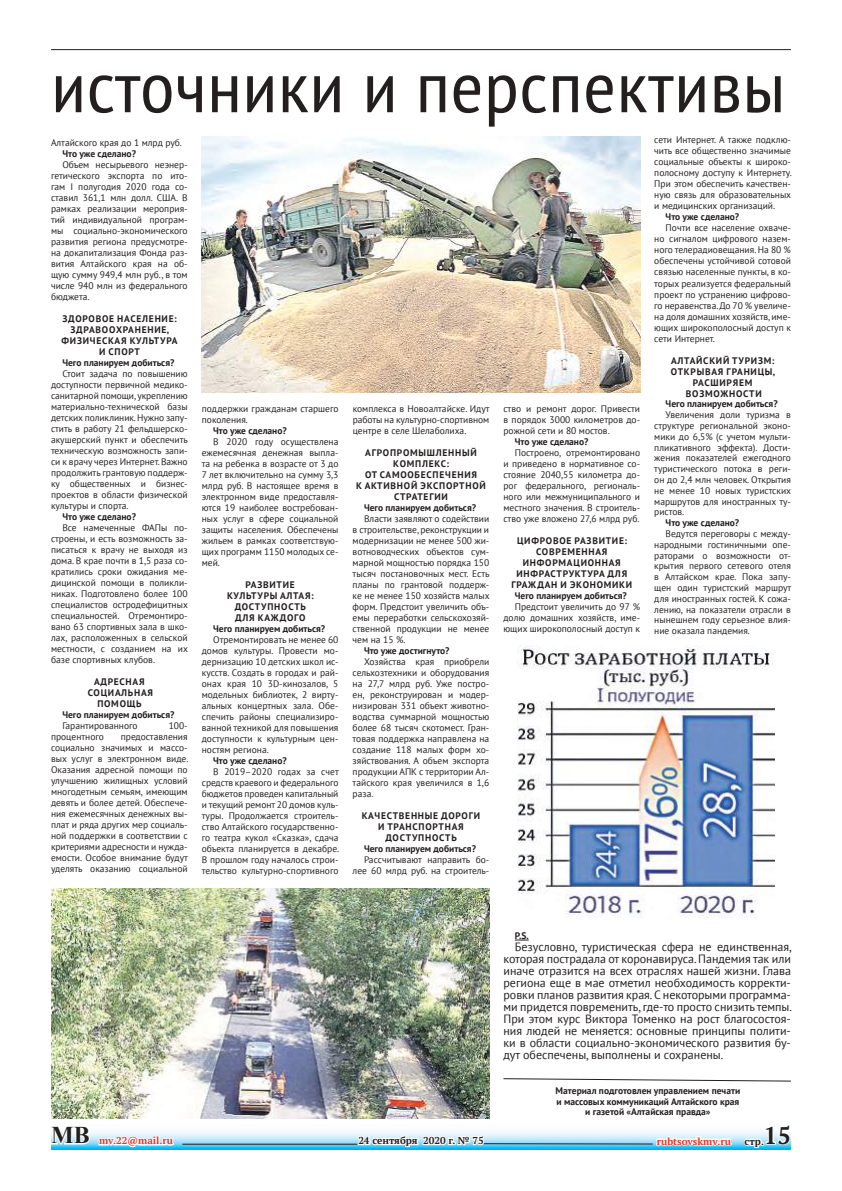
<style>
.page{position:relative;width:842px;height:1191px;background:#fff}
.page>*{position:absolute;margin:0;border:0;box-sizing:border-box;transform-origin:0 0}
.t1{font:condensed 72px "PT Sans";letter-spacing:.01em;color:#241f1f;scale:1.1 1}
.t2{font:700 24px "Times New Roman";color:#241f1f}
.t3{font:700 24px "PT Serif";color:#241f1f}
.t4{font:12px/12px "PT Sans";color:#241f1f;text-align:justify}
.t5{font:700 10px "PT Serif";color:#e83225}
.t6{font:700 10px "PT Serif";color:#241f1f}
.t7{font:9.5px/11px "PT Sans";color:#241f1f;text-align:justify}
.t8{font:700 9.5px/11px "PT Sans";letter-spacing:.08em;color:#241f1f;text-align:center}
</style>
<div class="page">
<svg style="left:51px;top:1118px;width:305px;height:31px"></svg>
<hr style="left:182px;top:1143px;width:175px;height:1px;background:#241f1f">
<svg style="left:51px;top:1119px;width:40px;height:26px"></svg>
<svg style="left:97px;top:1118px;width:78px;height:32px"></svg>
<svg style="left:356px;top:1074px;width:435px;height:76px"></svg>
<hr style="left:51px;top:49px;width:740px;height:1px;background:#241f1f">
<img style="left:518px;top:645px;width:257px;height:273px">
<img style="left:202px;top:136px;width:438px;height:256px">
<img style="left:51px;top:888px;width:438px;height:230px">
<svg style="left:515px;top:939px;width:14px;height:1px"></svg>
<h1 class="t1" style="left:51px;top:41px;width:669px">источники и перспективы</h1>
<p class="t7" style="left:51px;top:137px;width:132px">Алтайского края до 1 млрд руб.</p>
<p class="t8" style="left:62px;top:148px;width:75px">Что уже сделано?</p>
<p class="t7" style="left:51px;top:159px;width:138px;text-indent:11px">Объем несырьевого неэнер&shy;гетического экспорта по ито&shy;гам I полугодия 2020 года со&shy;ставил 361,1 млн долл. США. В рамках реализации мероприя&shy;тий индивидуальной програм&shy;мы социально-экономического развития региона предусмотре&shy;на докапитализация Фонда раз&shy;вития Алтайского края на об&shy;щую сумму 949,4 млн руб., в том числе 940 млн из федерального бюджета.</p>
<p class="t8" style="left:62px;top:313px;width:118px">Здоровое население: здравоохранение, физическая культура и спорт<br>Чего планируем добиться?</p>
<p class="t7" style="left:51px;top:368px;width:138px;text-indent:11px">Стоит задача по повышению доступности первичной медико&shy;санитарной помощи, укреплению материально-технической базы детских поликлиник. Нужно запу&shy;стить в работу 21 фельдшерско&shy;акушерский пункт и обеспечить техническую возможность запи&shy;си к врачу через Интернет. Важно продолжить грантовую поддерж&shy;ку общественных и бизнес&shy;проектов в области физической культуры и спорта.</p>
<p class="t8" style="left:62px;top:511px;width:75px">Что уже сделано?</p>
<p class="t7" style="left:51px;top:522px;width:138px;text-indent:11px">Все намеченные ФАПы по&shy;строены, и есть возможность за&shy;писаться к врачу не выходя из дома. В крае почти в 1,5 раза со&shy;кратились сроки ожидания ме&shy;дицинской помощи в поликли&shy;никах. Подготовлено более 100 специалистов остродефицитных специальностей. Отремонтиро&shy;вано 63 спортивных зала в шко&shy;лах, расположенных в сельской местности, с созданием на их базе спортивных клубов.</p>
<p class="t8" style="left:62px;top:676px;width:114px">Адресная социальная<br>помощь<br>Чего планируем добиться?</p>
<p class="t7" style="left:62px;top:720px;width:77px">Гарантированного</p>
<p class="t7" style="left:169px;top:720px;width:20px">100-</p>
<p class="t7" style="left:51px;top:731px;width:54px">процентного</p>
<p class="t7" style="left:51px;top:731px;width:139px;text-indent:70px">предоставления социально значимых и массо&shy;вых услуг в электронном виде.<br>Оказания адресной помощи по улучшению жилищных условий многодетным семьям, имеющим девять и более детей. Обеспече&shy;ния ежемесячных денежных вы&shy;плат и ряда других мер социаль&shy;ной поддержки в соответствии с критериями адресности и нужда&shy;емости. Особое внимание будут уделять оказанию социальной</p>
<p class="t7" style="left:202px;top:403px;width:138px">поддержки гражданам старшего поколения.</p>
<p class="t8" style="left:213px;top:425px;width:75px">Что уже сделано?</p>
<p class="t7" style="left:202px;top:436px;width:138px;text-indent:11px">В 2020 году осуществлена ежемесячная денежная выпла&shy;та на ребенка в возрасте от 3 до 7 лет включительно на сумму 3,3 млрд руб. В настоящее время в электронном виде предоставля&shy;ются 19 наиболее востребован&shy;ных услуг в сфере социальной защиты населения. Обеспечены жильем в рамках соответствую&shy;щих программ 1150 молодых се&shy;мей.</p>
<p class="t8" style="left:213px;top:579px;width:114px">Развитие<br>культуры Алтая: доступность<br>для каждого<br>Чего планируем добиться?</p>
<p class="t7" style="left:202px;top:634px;width:138px;text-indent:11px">Отремонтировать не менее 60 домов культуры. Провести мо&shy;дернизацию 10 детских школ ис&shy;кусств. Создать в городах и рай&shy;онах края 10 3D-кинозалов, 5 модельных библиотек, 2 вирту&shy;альных концертных зала. Обе&shy;спечить районы специализиро&shy;ванной техникой для повышения доступности к культурным цен&shy;ностям региона.</p>
<p class="t8" style="left:213px;top:755px;width:75px">Что уже сделано?</p>
<p class="t7" style="left:202px;top:766px;width:139px;text-indent:11px">В 2019–2020 годах за счет средств краевого и федерального бюджетов проведен капитальный и текущий ремонт 20 домов куль&shy;туры. Продолжается строитель&shy;ство Алтайского государственно&shy;го театра кукол «Сказка», сдача объекта планируется в декабре.<br>В прошлом году началось строи&shy;тельство культурно-спортивного</p>
<p class="t7" style="left:353px;top:403px;width:138px">комплекса в Новоалтайске. Идут работы на культурно-спортивном центре в селе Шелаболиха.</p>
<p class="t8" style="left:356px;top:447px;width:131px">Агропромышленный комплекс:<br>от самообеспечения<br>к активной экспортной стратегии<br>Чего планируем добиться?</p>
<p class="t7" style="left:353px;top:513px;width:138px;text-indent:11px">Власти заявляют о содействии в строительстве, реконструкции и модернизации не менее 500 жи&shy;вотноводческих объектов сум&shy;марной мощностью порядка 150 тысяч постановочных мест. Есть планы по грантовой поддерж&shy;ке не менее 150 хозяйств малых форм. Предстоит увеличить объ&shy;емы переработки сельскохозяй&shy;ственной продукции не менее чем на 15 %.</p>
<p class="t8" style="left:364px;top:645px;width:87px">Что уже достигнуто?</p>
<p class="t7" style="left:353px;top:656px;width:138px;text-indent:11px">Хозяйства края приобрели сельхозтехники и оборудования на 27,7 млрд руб. Уже постро&shy;ен, реконструирован и модер&shy;низирован 331 объект животно&shy;водства суммарной мощностью более 68 тысяч скотомест. Гран&shy;товая поддержка направлена на создание 118 малых форм хо&shy;зяйствования. А объем экспорта продукции АПК с территории Ал&shy;тайского края увеличился в 1,6 раза.</p>
<p class="t8" style="left:362px;top:810px;width:120px">Качественные дороги и транспортная доступность<br>Чего планируем добиться?</p>
<p class="t7" style="left:353px;top:854px;width:138px;text-align:right">Рассчитывают направить бо&shy;лее 60 млрд руб. на строитель-</p>
<p class="t7" style="left:503px;top:403px;width:138px">ство и ремонт дорог. Привести в порядок 3000 километров до&shy;рожной сети и 80 мостов.</p>
<p class="t8" style="left:515px;top:436px;width:75px">Что уже сделано?</p>
<p class="t7" style="left:503px;top:447px;width:138px;text-indent:11px">Построено, отремонтировано и приведено в нормативное со&shy;стояние 2040,55 километра до&shy;рог федерального, региональ&shy;ного или межмуниципального и местного значения. В строитель&shy;ство уже вложено 27,6 млрд руб.</p>
<p class="t8" style="left:511px;top:535px;width:122px">Цифровое развитие: современная информационная инфраструктура для граждан и экономики<br>Чего планируем добиться?</p>
<p class="t7" style="left:503px;top:601px;width:138px;text-indent:11px">Предстоит увеличить до 97 % долю домашних хозяйств, име&shy;ющих широкополосный доступ к</p>
<p class="t7" style="left:654px;top:134px;width:139px">сети Интернет. А также подклю&shy;чить все общественно значимые социальные объекты к широко&shy;полосному доступу к Интернету.<br>При этом обеспечить качествен&shy;ную связь для образовательных и медицинских организаций.</p>
<p class="t8" style="left:666px;top:211px;width:75px">Что уже сделано?</p>
<p class="t7" style="left:654px;top:222px;width:138px;text-indent:11px">Почти все население охваче&shy;но сигналом цифрового назем&shy;ного телерадиовещания. На 80 % обеспечены устойчивой сотовой связью населенные пункты, в ко&shy;торых реализуется федеральный проект по устранению цифрово&shy;го неравенства. До 70 % увеличе&shy;на доля домашних хозяйств, име&shy;ющих широкополосный доступ к сети Интернет.</p>
<p class="t8" style="left:666px;top:354px;width:114px">Алтайский туризм: открывая границы, расширяем возможности<br>Чего планируем добиться?</p>
<p class="t7" style="left:654px;top:409px;width:138px;text-indent:11px">Увеличения доли туризма в структуре региональной эконо&shy;мики до 6,5% (с учетом мульти&shy;пликативного эффекта). Дости&shy;жения показателей ежегодного туристического потока в реги&shy;он до 2,4 млн человек. Открытия не менее 10 новых туристских маршрутов для иностранных ту&shy;ристов.</p>
<p class="t8" style="left:666px;top:517px;width:75px">Что уже сделано?</p>
<p class="t7" style="left:654px;top:528px;width:138px;text-indent:11px">Ведутся переговоры с между&shy;народными гостиничными опе&shy;раторами о возможности от&shy;крытия первого сетевого отеля в Алтайском крае. Пока запу&shy;щен один туристский маршрут для иностранных гостей. К сожа&shy;лению, на показатели отрасли в нынешнем году серьезное влия&shy;ние оказала пандемия.</p>
<p class="t8" style="left:515px;top:930px;width:15px">P.S.</p>
<p class="t4" style="left:503px;top:940px;width:290px;text-indent:11px">Безусловно, туристическая сфера не единственная, которая пострадала от коронавируса. Пандемия так или иначе отразится на всех отраслях нашей жизни. Глава региона еще в мае отметил необходимость корректи&shy;ровки планов развития края. С некоторыми программа&shy;ми придется повременить, где-то просто снизить темпы.<br>При этом курс Виктора Томенко на рост благосостоя&shy;ния людей не меняется: основные принципы полити&shy;ки в области социально-экономического развития бу&shy;дут обеспечены, выполнены и сохранены.</p>
<p class="t8" style="left:556px;top:1085px;width:186px;line-height:10.4px">Материал подготовлен управлением печати и массовых коммуникаций Алтайского края и газетой «Алтайская правда»</p>
<h2 class="t3" style="left:764px;top:1119px;width:29px">15</h2>
<h2 class="t2" style="left:51px;top:1118px;width:40px">МВ</h2>
<p class="t5" style="left:99px;top:1134px;width:75px">mv.22@mail.ru</p>
<p class="t6" style="left:358px;top:1134px;width:127px">24 сентября 2020 г. № 75</p>
<p class="t5" style="left:657px;top:1134px;width:76px">rubtsovskmv.ru</p>
<p class="t6" style="left:745px;top:1134px;width:21px">стр.</p>
</div>
